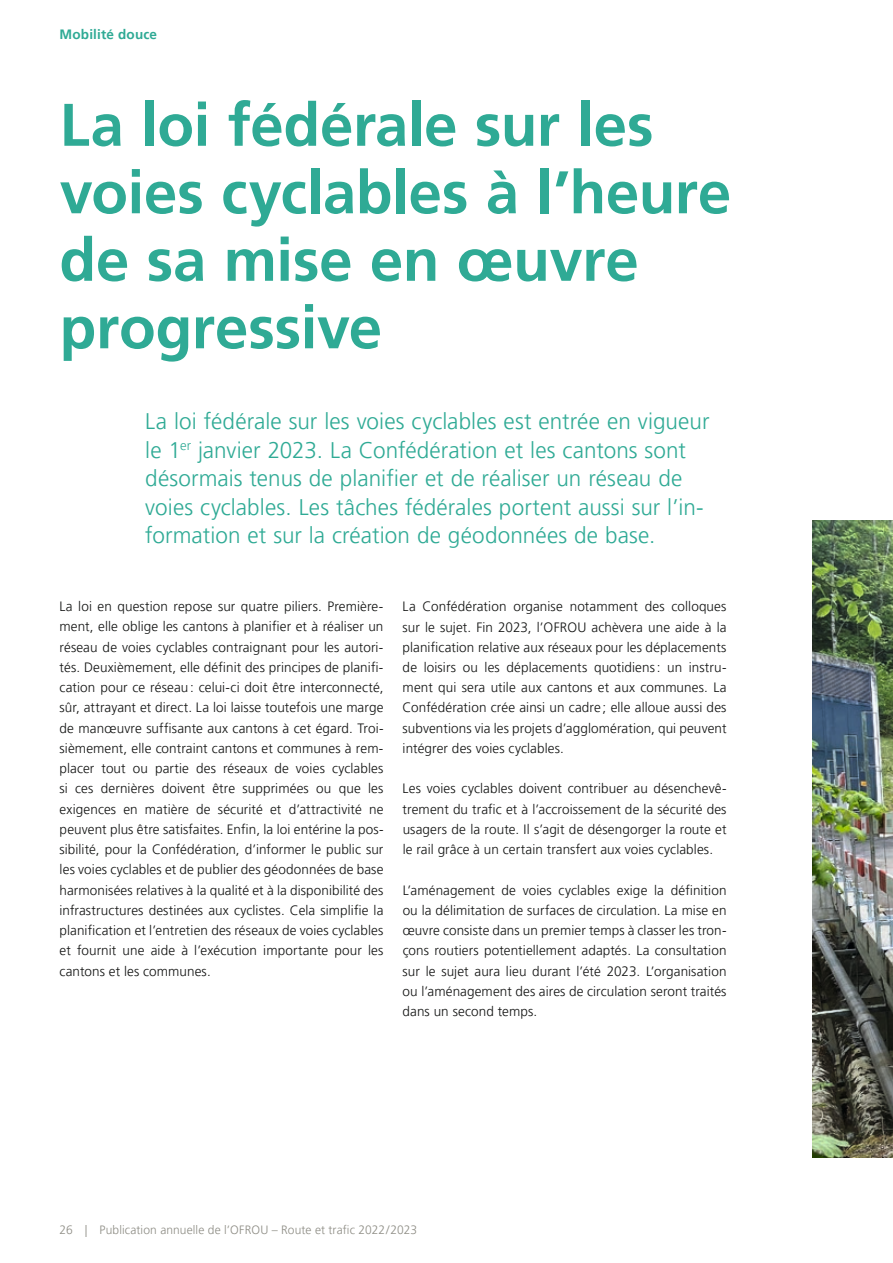
<style>
.page{position:relative;width:893px;height:1263px;background:#fff}
.page>*{position:absolute;margin:0;border:0;box-sizing:border-box;transform-origin:0 0}
.t1{font:700 60px/67.5px "Frutiger LT Pro";letter-spacing:-.005em;color:#2faa95}
.t2{font:300 22.5px/28.5px "Frutiger LT Pro";letter-spacing:.005em;color:#2faa95}
.t3{font:300 13.5px/20.2px "Frutiger LT Pro";letter-spacing:.01em;color:#131413;text-align:justify}
.t4{font:700 13.5px "Frutiger LT Pro";letter-spacing:.015em;color:#2faa95}
.t5{font:300 12px "Frutiger LT Pro";letter-spacing:.01em;color:#8d8c84}
</style>
<div class="page">
<img style="left:812px;top:521px;width:81px;height:637px">
<p class="t4" style="left:60px;top:26px;width:99px">Mobilité douce</p>
<h1 class="t1" style="left:60px;top:91px;width:673px">La loi fédérale sur les voies cyclables à l’heure de sa mise en œuvre progressive</h1>
<p class="t2" style="left:145px;top:407px;width:566px">La loi fédérale sur les voies cyclables est entrée en vigueur le 1<sup>er</sup> janvier 2023. La Confédération et les cantons sont désormais tenus de planifier et de réaliser un réseau de voies cyclables. Les tâches fédérales portent aussi sur l’in&shy;formation et sur la création de géodonnées de base.</p>
<p class="t3" style="left:60px;top:596px;width:325px">La loi en question repose sur quatre piliers. Première&shy;ment, elle oblige les cantons à planifier et à réaliser un réseau de voies cyclables contraignant pour les autori&shy;tés. Deuxièmement, elle définit des principes de planifi&shy;cation pour ce réseau: celui-ci doit être interconnecté, sûr, attrayant et direct. La loi laisse toutefois une marge de manœuvre suffisante aux cantons à cet égard. Troi&shy;sièmement, elle contraint cantons et communes à rem&shy;placer tout ou partie des réseaux de voies cyclables si ces dernières doivent être supprimées ou que les exigences en matière de sécurité et d’attractivité ne peuvent plus être satisfaites. Enfin, la loi entérine la pos&shy;sibilité, pour la Confédération, d’informer le public sur les voies cyclables et de publier des géodonnées de base harmonisées relatives à la qualité et à la disponibilité des infrastructures destinées aux cyclistes. Cela simplifie la planification et l’entretien des réseaux de voies cyclables et fournit une aide à l’exécution importante pour les cantons et les communes.</p>
<p class="t3" style="left:403px;top:596px;width:325px">La Confédération organise notamment des colloques sur le sujet. Fin 2023, l’OFROU achèvera une aide à la planification relative aux réseaux pour les déplacements de loisirs ou les déplacements quotidiens: un instru&shy;ment qui sera utile aux cantons et aux communes. La Confédération crée ainsi un cadre ; elle alloue aussi des subventions via les projets d’agglomération, qui peuvent intégrer des voies cyclables.</p>
<p class="t3" style="left:403px;top:779px;width:325px">Les voies cyclables doivent contribuer au désenchevê&shy;trement du trafic et à l’accroissement de la sécurité des usagers de la route. Il s’agit de désengorger la route et le rail grâce à un certain transfert aux voies cyclables.</p>
<p class="t3" style="left:403px;top:880px;width:325px">L’aménagement de voies cyclables exige la définition ou la délimitation de surfaces de circulation. La mise en œuvre consiste dans un premier temps à classer les tron&shy;çons routiers potentiellement adaptés. La consultation sur le sujet aura lieu durant l’été 2023. L’organisation ou l’aménagement des aires de circulation seront traités dans un second temps.</p>
<p class="t5" style="left:60px;top:1222px;width:359px">26 | Publication annuelle de l’OFROU – Route et trafic 2022/2023</p>
</div>
